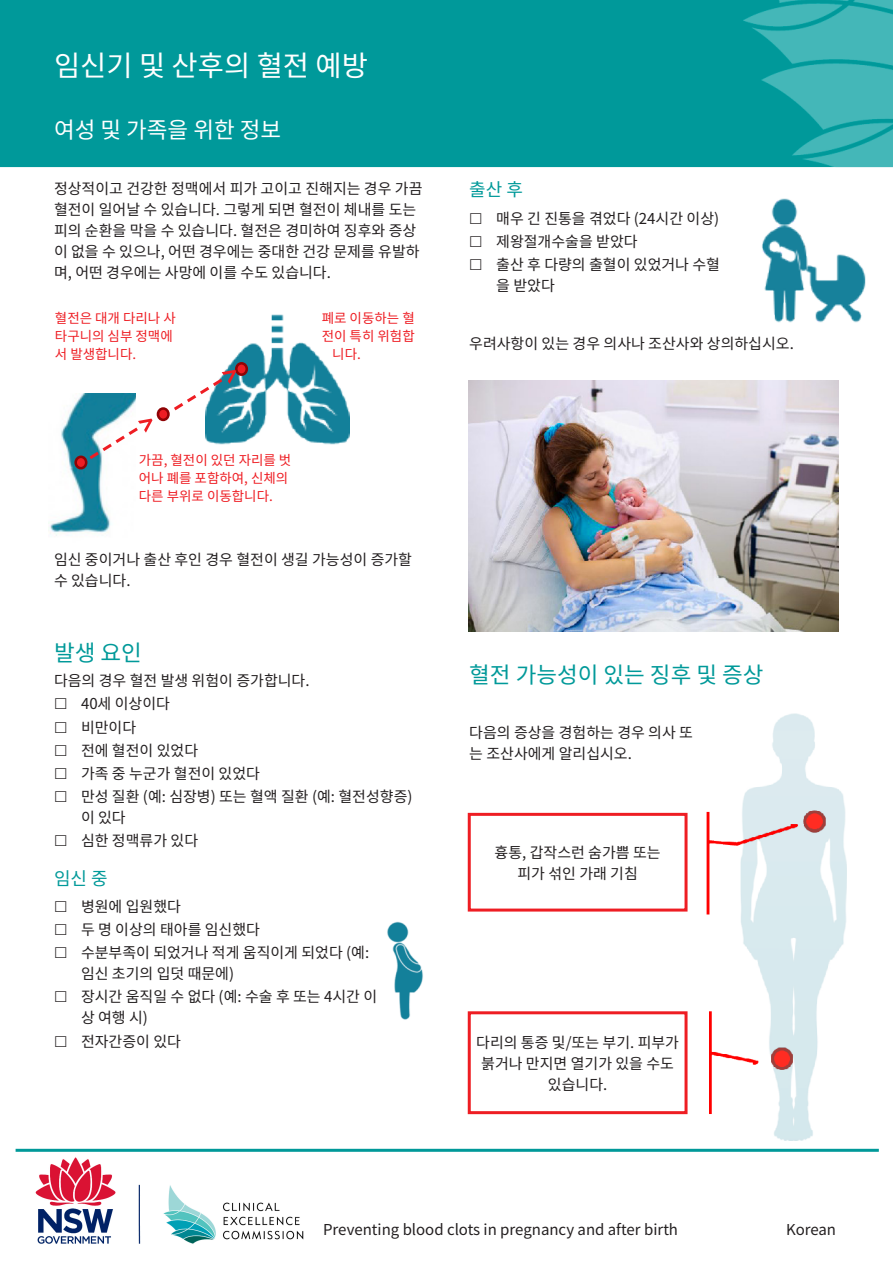
<style>
.page{position:relative;width:893px;height:1263px;background:#fff}
.page>*{position:absolute;margin:0;border:0;box-sizing:border-box;transform-origin:0 0}
.head_1{font:28.5px "Noto Sans CJ Kkr";color:#fff}
.sub1{font:22.5px "Noto Sans CJ Kkr";color:#099}
.head_1b{font:22.5px "Noto Sans CJ Kkr";color:#fff}
.sub2{font:18px "Noto Sans CJ Kkr";color:#099}
.Body_copy{font:15px/21px "Noto Sans CJ Kkr";color:#231f20}
.caption_txt{font:13.5px/18px "Noto Sans CJ Kkr";color:#ee1d23}
</style>
<div class="page">
<img style="left:205px;top:314px;width:144px;height:131px">
<img style="left:49px;top:393px;width:86px;height:143px">
<img style="left:387px;top:921px;width:36px;height:99px">
<img style="left:468px;top:381px;width:371px;height:250px">
<img style="left:706px;top:713px;width:140px;height:428px">
<img style="left:0;top:0;width:893px;height:167px">
<img style="left:35px;top:1157px;width:269px;height:87px">
<img style="left:761px;top:198px;width:105px;height:125px">
<div style="left:468px;top:813px;width:219px;height:98px;border:3px solid #ee1d23"></div>
<div style="left:468px;top:1011px;width:219px;height:103px;border:3px solid #ee1d23"></div>
<hr style="left:16px;top:1149px;width:863px;height:3px;background:#099">
<div style="left:76px;top:457px;width:10px;height:11px;background:#ee1d23;border-radius:50%"></div>
<div style="left:74px;top:456px;width:13px;height:13px;border:3px solid #8f0305;border-radius:50%"></div>
<div style="left:236px;top:363px;width:11px;height:12px;background:#ee1d23;border-radius:50%"></div>
<div style="left:235px;top:362px;width:13px;height:14px;border:3px solid #8f0305;border-radius:50%"></div>
<div style="left:158px;top:408px;width:10px;height:12px;background:#ee1d23;border-radius:50%"></div>
<div style="left:157px;top:407px;width:13px;height:14px;border:3px solid #8f0305;border-radius:50%"></div>
<svg style="left:86px;top:419px;width:66px;height:43px"></svg>
<svg style="left:174px;top:370px;width:62px;height:43px"></svg>
<p class="head_1" style="left:54px;top:49px;width:315px">임신기 및 산후의 혈전 예방</p>
<p class="head_1b" style="left:54px;top:117px;width:229px">여성 및 가족을 위한 정보</p>
<p class="Body_copy" style="left:54px;top:178px;width:370px">정상적이고 건강한 정맥에서 피가 고이고 진해지는 경우 가끔 혈전이 일어날 수 있습니다. 그렇게 되면 혈전이 체내를 도는 피의 순환을 막을 수 있습니다. 혈전은 경미하여 징후와 증상 이 없을 수 있으나, 어떤 경우에는 중대한 건강 문제를 유발하 며, 어떤 경우에는 사망에 이를 수도 있습니다.</p>
<p class="caption_txt" style="left:55px;top:309px;width:122px">혈전은 대개 다리나 사 타구니의 심부 정맥에 서 발생합니다.</p>
<p class="caption_txt" style="left:322px;top:309px;width:94px">폐로 이동하는 혈</p>
<p class="caption_txt" style="left:322px;top:327px;width:94px">전이 특히 위험합</p>
<p class="caption_txt" style="left:332px;top:345px;width:30px">니다.</p>
<p class="caption_txt" style="left:139px;top:451px;width:154px">가끔, 혈전이 있던 자리를 벗 어나 폐를 포함하여, 신체의 다른 부위로 이동합니다.</p>
<p class="Body_copy" style="left:54px;top:550px;width:360px">임신 중이거나 출산 후인 경우 혈전이 생길 가능성이 증가할 수 있습니다.</p>
<p class="sub1" style="left:54px;top:640px;width:89px">발생 요인</p>
<p class="Body_copy" style="left:54px;top:670px;width:257px">다음의 경우 혈전 발생 위험이 증가합니다.</p>
<p class="Body_copy" style="left:81px;top:694px;width:91px">40세 이상이다</p>
<p class="Body_copy" style="left:81px;top:717px;width:57px">비만이다</p>
<p class="Body_copy" style="left:81px;top:740px;width:119px">전에 혈전이 있었다</p>
<p class="Body_copy" style="left:81px;top:763px;width:181px">가족 중 누군가 혈전이 있었다</p>
<p class="Body_copy" style="left:81px;top:786px;width:333px">만성 질환 (예: 심장병) 또는 혈액 질환 (예: 혈전성향증) 이 있다</p>
<p class="Body_copy" style="left:81px;top:830px;width:119px">심한 정맥류가 있다</p>
<p class="sub2" style="left:54px;top:868px;width:55px">임신 중</p>
<p class="Body_copy" style="left:81px;top:896px;width:101px">병원에 입원했다</p>
<p class="Body_copy" style="left:81px;top:919px;width:181px">두 명 이상의 태아를 임신했다</p>
<p class="Body_copy" style="left:81px;top:942px;width:290px">수분부족이 되었거나 적게 움직이게 되었다 (예: 임신 초기의 입덧 때문에)</p>
<p class="Body_copy" style="left:81px;top:987px;width:298px">장시간 움직일 수 없다 (예: 수술 후 또는 4시간 이 상 여행 시)</p>
<p class="Body_copy" style="left:81px;top:1031px;width:101px">전자간증이 있다</p>
<p class="sub2" style="left:469px;top:180px;width:55px">출산 후</p>
<p class="Body_copy" style="left:496px;top:208px;width:224px">매우 긴 진통을 겪었다 (24시간 이상)</p>
<p class="Body_copy" style="left:496px;top:231px;width:143px">제왕절개수술을 받았다</p>
<p class="Body_copy" style="left:496px;top:254px;width:225px">출산 후 다량의 출혈이 있었거나 수혈 을 받았다</p>
<p class="Body_copy" style="left:469px;top:333px;width:326px">우려사항이 있는 경우 의사나 조산사와 상의하십시오.</p>
<p class="sub1" style="left:469px;top:662px;width:296px">혈전 가능성이 있는 징후 및 증상</p>
<p class="Body_copy" style="left:469px;top:723px;width:225px">다음의 증상을 경험하는 경우 의사 또 는 조산사에게 알리십시오.</p>
<p class="Body_copy" style="left:495px;top:842px;width:168px;text-align:center">흉통, 갑작스런 숨가쁨 또는 피가 섞인 가래 기침</p>
<p class="Body_copy" style="left:476px;top:1032px;width:204px;text-align:center">다리의 통증 및/또는 부기. 피부가 붉거나 만지면 열기가 있을 수도 있습니다.</p>
<p class="Body_copy" style="left:323px;top:1219px;width:356px">Preventing blood clots in pregnancy and after birth</p>
<p class="Body_copy" style="left:786px;top:1219px;width:52px">Korean</p>
</div>
